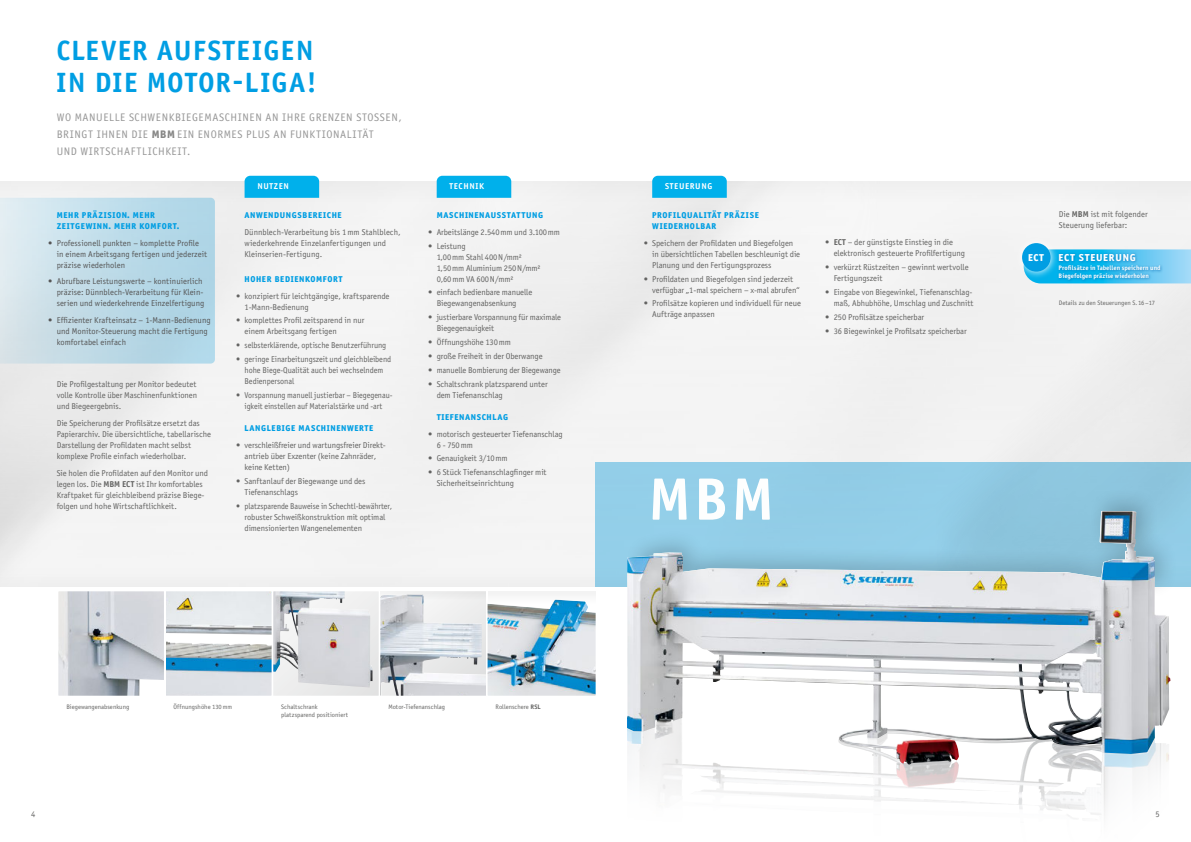
<style>
.page{position:relative;width:1191px;height:842px;background:#fff}
.page>*{position:absolute;margin:0;border:0;box-sizing:border-box;transform-origin:0 0}
.t1{font:60px "Officina Sans Bold ITC";color:#fff}
.t2{font:28px/32px "Officina Sans Bold ITC";letter-spacing:.045em;color:#009ee3}
.t3{font:11px/17px "Officina Sans Book ITC";letter-spacing:.05em;color:#979797}
.t4{font:10.1px "Officina Sans Extra Bold ITC";letter-spacing:.07em;color:#fff}
.t5{font:10px "Officina Sans Extra Bold ITC";color:#fff}
.t6{font:8.5px/11px "Officina Sans Book ITC";letter-spacing:-.01em;color:#636362}
.t7{font:8.5px/11px "Officina Sans Book ITC";color:#565656}
.t8{font:8.5px/11px "Officina Sans Book ITC";letter-spacing:-.01em;color:#636362;scale:.96 1}
.t9{font:8.5px/11px "Officina Sans Extra Bold ITC";letter-spacing:.07em;color:#009ee3}
.t10{font:8.5px/11px "Officina Sans Book ITC";letter-spacing:-.01em;color:#636362;scale:.94 1}
.t11{font:8.5px "Officina Sans Bold ITC";letter-spacing:.07em;color:#fff}
.t12{font:6.5px/8px "Officina Sans Book ITC";color:#636362}
.t13{font:6.5px/7.5px "Officina Sans Bold ITC";color:#fff}
.s1{font-family:"Officina Sans Extra Bold ITC";color:#878786}
.s2{font-family:"Officina Sans Bold ITC"}
</style>
<div class="page">
<svg style="left:1127px;top:600px;width:44px;height:81px;fill:#d0d0d5"></svg>
<div style="left:0;top:181px;width:1191px;height:406px;background:#f2f2f2"></div>
<img style="left:60px;top:593px;width:102px;height:101px">
<div style="left:57px;top:590px;width:108px;height:107px;border:2px solid #fff"></div>
<div style="left:272px;top:590px;width:107px;height:106px;background:#e8e9e9"></div>
<img style="left:275px;top:593px;width:97px;height:94px">
<div style="left:272px;top:590px;width:108px;height:107px;border:2px solid #fff"></div>
<svg style="left:167px;top:593px;width:103px;height:101px;background:#bed0d9"></svg>
<div style="left:164px;top:590px;width:109px;height:107px;border:2px solid #fff"></div>
<img style="left:382px;top:601px;width:102px;height:93px">
<div style="left:379px;top:590px;width:108px;height:107px;border:2px solid #fff"></div>
<img style="left:489px;top:604px;width:105px;height:90px">
<div style="left:486px;top:590px;width:111px;height:107px;border:2px solid #fff"></div>
<div style="left:595px;top:463px;width:596px;height:124px;background:#92cde7"></div>
<svg style="left:1029px;top:249px;width:162px;height:34px;background:#77cef3"></svg>
<svg style="left:1022px;top:243px;width:36px;height:36px"></svg>
<div style="left:1022px;top:243px;width:28px;height:29px;background:#009ee3;border-radius:50%"></div>
<svg style="left:488px;top:591px;width:107px;height:13px"></svg>
<svg style="left:380px;top:591px;width:105px;height:10px"></svg>
<svg style="left:0;top:198px;width:215px;height:166px;background:#c1dce8"></svg>
<div style="left:244px;top:176px;width:75px;height:22px;background:#00b0eb"></div>
<div style="left:437px;top:176px;width:74px;height:22px;background:#00b0eb"></div>
<svg style="left:652px;top:176px;width:75px;height:22px;background:#05b1eb"></svg>
<div style="left:1057px;top:251px;width:81px;height:13px;background:#0069b4;opacity:.8"></div>
<div style="left:1057px;top:263px;width:106px;height:19px;background:#0069b4;opacity:.8"></div>
<img style="left:640px;top:639px;width:530px;height:178px">
<div style="left:624px;top:487px;width:555px;height:113px;background:#000;opacity:.2"></div>
<img style="left:1127px;top:511px;width:27px;height:76px">
<img style="left:627px;top:511px;width:500px;height:253px">
<h2 class="t2" style="left:56px;top:33px;width:262px">CLEVER AUFSTEIGEN<br>IN DIE MOTOR-LIGA!</h2>
<p class="t3" style="left:57px;top:109px;width:346px">WO MANUELLE SCHWENKBIEGEMASCHINEN AN IHRE GRENZEN STOSSEN,<br>BRINGT IHNEN DIE <span class="s1">MBM</span> EIN ENORMES PLUS AN FUNKTIONALITÄT<br>UND WIRTSCHAFTLICHKEIT.</p>
<p class="t9" style="left:57px;top:209px;width:124px">MEHR PRÄZISION. MEHR<br>ZEITGEWINN. MEHR KOMFORT.</p>
<p class="t7" style="left:57px;top:237px;width:152px;text-indent:-8px">• Professionell punkten – komplette Profile in einem Arbeitsgang fertigen und jederzeit präzise wiederholen</p>
<p class="t7" style="left:57px;top:276px;width:149px;text-indent:-8px">• Abrufbare Leistungswerte – kontinuierlich präzise: Dünnblech-Verarbeitung für Klein&shy;serien und wiederkehrende Einzelfertigung</p>
<p class="t7" style="left:57px;top:314px;width:155px;text-indent:-8px">• Effizienter Krafteinsatz – 1-Mann-Bedienung und Monitor-Steuerung macht die Fertigung komfortabel einfach</p>
<p class="t6" style="left:57px;top:379px;width:142px;text-align:justify">Die Profilgestaltung per Monitor bedeutet volle Kontrolle über Maschinenfunktionen und Biegeergebnis.</p>
<p class="t6" style="left:57px;top:417px;width:156px">Die Speicherung der Profilsätze ersetzt das Papierarchiv. Die übersichtliche, tabellarische Darstellung der Profildaten macht selbst komplexe Profile einfach wiederholbar.</p>
<p class="t6" style="left:57px;top:467px;width:153px">Sie holen die Profildaten auf den Monitor und legen los. Die <span class="s2">MBM ECT</span> ist Ihr komfortables Kraftpaket für gleichbleibend präzise Biege&shy;folgen und hohe Wirtschaftlichkeit.</p>
<p class="t11" style="left:257px;top:180px;width:33px">NUTZEN</p>
<p class="t11" style="left:449px;top:180px;width:36px">TECHNIK</p>
<p class="t11" style="left:665px;top:180px;width:49px">STEUERUNG</p>
<p class="t9" style="left:244px;top:209px;width:99px">ANWENDUNGSBEREICHE</p>
<p class="t6" style="left:244px;top:226px;width:158px">Dünnblech-Verarbeitung bis 1mm Stahlblech, wiederkehrende Einzelanfertigungen und<br>Kleinserien-Fertigung.</p>
<p class="t9" style="left:244px;top:273px;width:99px">HOHER BEDIENKOMFORT</p>
<p class="t6" style="left:244px;top:290px;width:146px;text-indent:-8px">• konzipiert für leichtgängige, kraftsparende<br>1-Mann-Bedienung</p>
<p class="t6" style="left:244px;top:315px;width:121px;text-indent:-8px">• komplettes Profil zeitsparend in nur einem Arbeitsgang fertigen</p>
<p class="t8" style="left:236px;top:340px;width:158px">• selbsterklärende, optische Benutzerführung</p>
<p class="t8" style="left:244px;top:353px;width:154px;text-indent:-9px">• geringe Einarbeitungszeit und gleichbleibend hohe Biege-Qualität auch bei wechselndem<br>Bedienpersonal</p>
<p class="t8" style="left:236px;top:389px;width:164px;text-align:center">• Vorspannung manuell justierbar – Biegegenau&shy;igkeit einstellen auf Materialstärke und -art</p>
<p class="t9" style="left:244px;top:422px;width:130px">LANGLEBIGE MASCHINENWERTE</p>
<p class="t6" style="left:244px;top:439px;width:143px;text-indent:-8px">• verschleißfreier und wartungsfreier Direkt&shy;antrieb über Exzenter (keine Zahnräder, keine Ketten)</p>
<p class="t6" style="left:244px;top:475px;width:122px;text-indent:-9px">• Sanftanlauf der Biegewange und des<br>Tiefenanschlags</p>
<p class="t10" style="left:244px;top:500px;width:158px;text-indent:-9px">• platzsparende Bauweise in Schechtl-bewährter, robuster Schweißkonstruktion mit optimal dimensionierten Wangenelementen</p>
<p class="t9" style="left:437px;top:209px;width:108px">MASCHINENAUSSTATTUNG</p>
<p class="t6" style="left:428px;top:226px;width:133px">• Arbeitslänge 2.540mm und 3.100mm</p>
<p class="t6" style="left:437px;top:240px;width:105px;text-indent:-8px">• Leistung<br>1,00mm Stahl 400N/mm²<br>1,50mm Aluminium 250N/mm²<br>0,60mm VA 600N/mm²</p>
<p class="t6" style="left:437px;top:287px;width:97px;text-indent:-8px">• einfach bedienbare manuelle<br>Biegewangenabsenkung</p>
<p class="t6" style="left:437px;top:312px;width:126px;text-indent:-9px">• justierbare Vorspannung für maximale<br>Biegegenauigkeit</p>
<p class="t6" style="left:428px;top:336px;width:84px">• Öffnungshöhe 130mm</p>
<p class="t6" style="left:428px;top:350px;width:116px">• große Freiheit in der Oberwange</p>
<p class="t6" style="left:428px;top:364px;width:134px">• manuelle Bombierung der Biegewange</p>
<p class="t6" style="left:437px;top:378px;width:112px;text-indent:-8px">• Schaltschrank platzsparend unter dem Tiefenanschlag</p>
<p class="t9" style="left:437px;top:411px;width:73px">TIEFENANSCHLAG</p>
<p class="t6" style="left:437px;top:428px;width:128px;text-indent:-9px">• motorisch gesteuerter Tiefenanschlag<br>6 - 750mm</p>
<p class="t6" style="left:428px;top:453px;width:81px">• Genauigkeit 3/10mm</p>
<p class="t6" style="left:437px;top:467px;width:111px;text-indent:-8px">• 6 Stück Tiefenanschlagfinger mit<br>Sicherheitseinrichtung</p>
<p class="t9" style="left:652px;top:209px;width:108px">PROFILQUALITÄT PRÄZISE<br>WIEDERHOLBAR</p>
<p class="t6" style="left:652px;top:237px;width:150px;text-indent:-8px">• Speichern der Profildaten und Biegefolgen in übersichtlichen Tabellen beschleunigt die<br>Planung und den Fertigungsprozess</p>
<p class="t6" style="left:652px;top:273px;width:149px;text-indent:-9px">• Profildaten und Biegefolgen sind jederzeit verfügbar „1-mal speichern – x-mal abrufen“</p>
<p class="t6" style="left:652px;top:298px;width:150px;text-indent:-8px">• Profilsätze kopieren und individuell für neue<br>Aufträge anpassen</p>
<h1 class="t1" style="left:648px;top:458px;width:127px">MBM</h1>
<p class="t6" style="left:833px;top:236px;width:133px;text-indent:-8px">• <span class="s2">ECT</span> – der günstigste Einstieg in die elektronisch gesteuerte Profilfertigung</p>
<p class="t6" style="left:833px;top:261px;width:136px;text-indent:-9px">• verkürzt Rüstzeiten – gewinnt wertvolle<br>Fertigungszeit</p>
<p class="t6" style="left:825px;top:286px;width:150px;text-align:right">• Eingabe von Biegewinkel, Tiefenanschlag&shy;maß, Abhubhöhe, Umschlag und Zuschnitt</p>
<p class="t6" style="left:825px;top:311px;width:100px">• 250 Profilsätze speicherbar</p>
<p class="t6" style="left:825px;top:325px;width:143px">• 36 Biegewinkel je Profilsatz speicherbar</p>
<p class="t5" style="left:1028px;top:250px;width:17px">ECT</p>
<p class="t6" style="left:1058px;top:209px;width:90px">Die <span class="s2">MBM</span> ist mit folgender<br>Steuerung lieferbar:</p>
<p class="t4" style="left:1058px;top:250px;width:79px">ECT STEUERUNG</p>
<p class="t13" style="left:1058px;top:264px;width:103px">Profilsätze in Tabellen speichern und<br>Biegefolgen präzise wiederholen</p>
<p class="t12" style="left:1058px;top:298px;width:98px">Details zu den Steuerungen S. 16–17</p>
<p class="t12" style="left:66px;top:702px;width:64px">Biegewangenabsenkung</p>
<p class="t12" style="left:173px;top:702px;width:60px">Öffnungshöhe 130mm</p>
<p class="t12" style="left:281px;top:702px;width:68px">Schaltschrank platzsparend positioniert</p>
<p class="t12" style="left:388px;top:702px;width:58px">Motor-Tiefenanschlag</p>
<p class="t12" style="left:495px;top:702px;width:47px">Rollenschere <span class="s2">RSL</span></p>
<p class="t6" style="left:31px;top:808px;width:6px">4</p>
<p class="t6" style="left:1155px;top:808px;width:6px">5</p>
</div>
